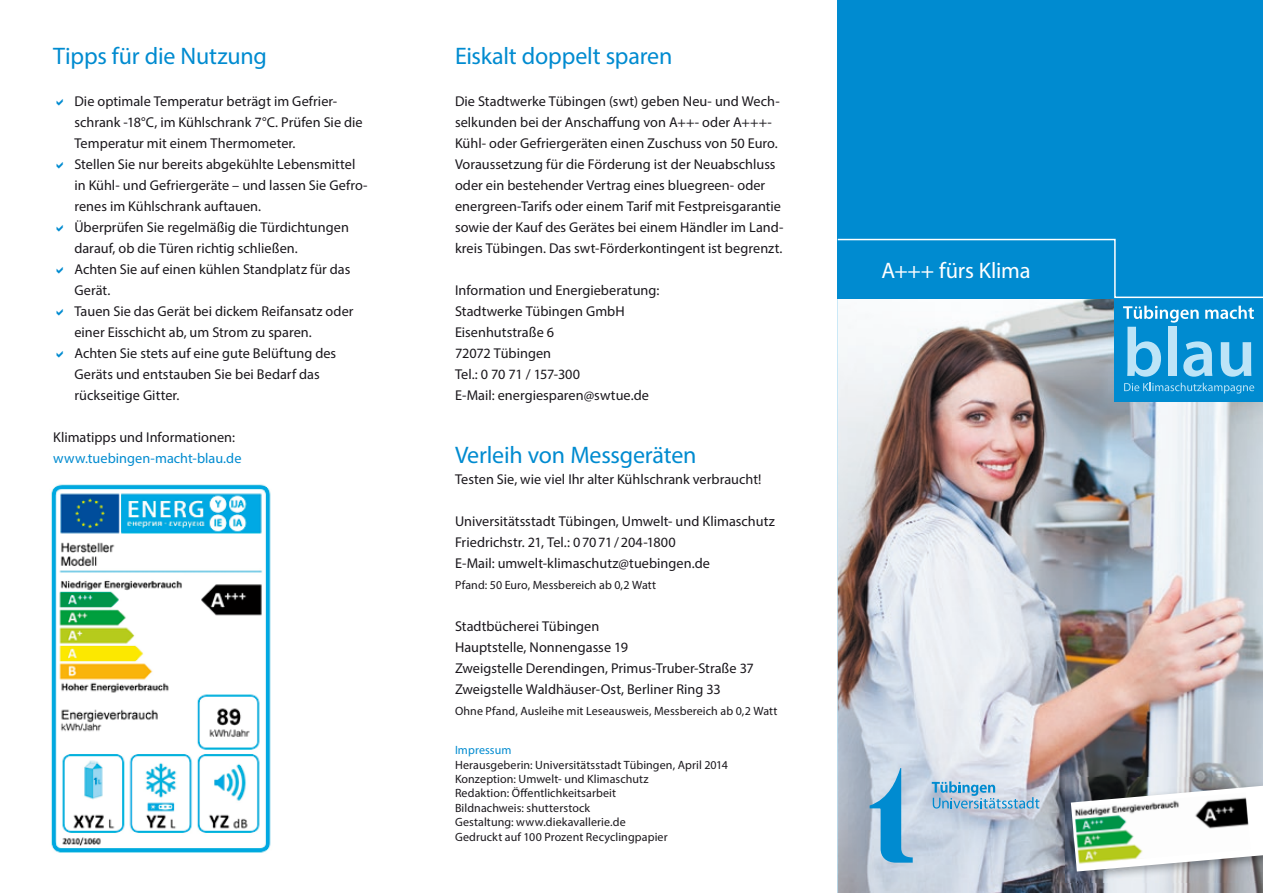
<style>
.page{position:relative;width:1263px;height:893px;background:#fff}
.page>*{position:absolute;margin:0;border:0;box-sizing:border-box;transform-origin:0 0}
.t1{font:24px "Myriad Pro";letter-spacing:-.01em;color:#008bd0}
.t2{font:22.5px "Myriad Pro";letter-spacing:-.01em;color:#fff}
.t3{font:14.25px/21px "Myriad Pro";letter-spacing:.005em;color:#1a171c}
.t4{font:14.25px "Myriad Pro";letter-spacing:.005em;color:#008bd0}
.t5{font:12px/14.4px "Myriad Pro";letter-spacing:.01em;color:#1a171c}
.t6{font:12px "Myriad Pro";letter-spacing:.005em;color:#008bd0}
</style>
<div class="page">
<img style="left:838px;top:299px;width:425px;height:594px">
<div style="left:838px;top:0;width:425px;height:298px;background:#008bd0"></div>
<svg style="left:932px;top:781px;width:107px;height:27px;background:#a0c2db"></svg>
<svg style="left:870px;top:768px;width:43px;height:95px;background:#79b7db"></svg>
<div style="left:1114px;top:298px;width:149px;height:103px;background:#008bd0"></div>
<svg style="left:1123px;top:306px;width:131px;height:71px"></svg>
<svg style="left:1124px;top:383px;width:130px;height:11px"></svg>
<svg style="left:837px;top:238px;width:426px;height:61px"></svg>
<img style="left:51px;top:484px;width:220px;height:369px">
<img style="left:1066px;top:777px;width:197px;height:105px">
<svg style="left:1071px;top:786px;width:192px;height:85px"></svg>
<img style="left:1074px;top:793px;width:176px;height:71px">
<h1 class="t1" style="left:53px;top:41px;width:215px">Tipps für die Nutzung</h1>
<p class="t3" style="left:74px;top:90px;width:295px">Die optimale Temperatur beträgt im Gefrier&shy;schrank -18°C, im Kühlschrank 7°C. Prüfen Sie die Temperatur mit einem Thermometer.<br>Stellen Sie nur bereits abgekühlte Lebensmittel in Kühl- und Gefriergeräte – und lassen Sie Gefro&shy;renes im Kühlschrank auftauen.<br>Überprüfen Sie regelmäßig die Türdichtungen darauf, ob die Türen richtig schließen.<br>Achten Sie auf einen kühlen Standplatz für das Gerät.<br>Tauen Sie das Gerät bei dickem Reifansatz oder einer Eisschicht ab, um Strom zu sparen.<br>Achten Sie stets auf eine gute Belüftung des Geräts und entstauben Sie bei Bedarf das rückseitige Gitter.</p>
<p class="t3" style="left:53px;top:426px;width:183px">Klimatipps und Informationen:</p>
<p class="t4" style="left:53px;top:449px;width:190px">www.tuebingen-macht-blau.de</p>
<h1 class="t1" style="left:455px;top:41px;width:219px">Eiskalt doppelt sparen</h1>
<p class="t3" style="left:455px;top:90px;width:330px">Die Stadtwerke Tübingen (swt) geben Neu- und Wech&shy;selkunden bei der Anschaffung von A++- oder A+++- Kühl- oder Gefriergeräten einen Zuschuss von 50 Euro.<br>Voraussetzung für die Förderung ist der Neuabschluss oder ein bestehender Vertrag eines bluegreen- oder energreen-Tarifs oder einem Tarif mit Festpreisgarantie sowie der Kauf des Gerätes bei einem Händler im Land&shy;kreis Tübingen. Das swt-Förderkontingent ist begrenzt.</p>
<p class="t3" style="left:455px;top:279px;width:206px">Information und Energieberatung:<br>Stadtwerke Tübingen GmbH<br>Eisenhutstraße 6<br>72072 Tübingen<br>Tel.: 0 70 71 / 157-300<br>E-Mail: energiesparen@swtue.de</p>
<h1 class="t1" style="left:455px;top:440px;width:243px">Verleih von Messgeräten</h1>
<p class="t3" style="left:455px;top:468px;width:308px">Testen Sie, wie viel Ihr alter Kühlschrank verbraucht!</p>
<p class="t3" style="left:455px;top:510px;width:321px">Universitätsstadt Tübingen, Umwelt- und Klimaschutz<br>Friedrichstr. 21, Tel.: 0 70 71 / 204-1800<br>E-Mail: umwelt-klimaschutz@tuebingen.de</p>
<p class="t5" style="left:455px;top:577px;width:203px">Pfand: 50 Euro, Messbereich ab 0,2 Watt</p>
<p class="t3" style="left:455px;top:615px;width:300px">Stadtbücherei Tübingen<br>Hauptstelle, Nonnengasse 19<br>Zweigstelle Derendingen, Primus-Truber-Straße 37<br>Zweigstelle Waldhäuser-Ost, Berliner Ring 33</p>
<p class="t5" style="left:455px;top:703px;width:324px">Ohne Pfand, Ausleihe mit Leseausweis, Messbereich ab 0,2 Watt</p>
<p class="t6" style="left:455px;top:743px;width:58px">Impressum</p>
<p class="t5" style="left:455px;top:757px;width:274px">Herausgeberin: Universitätsstadt Tübingen, April 2014<br>Konzeption: Umwelt- und Klimaschutz<br>Redaktion: Öffentlichkeitsarbeit<br>Bildnachweis: shutterstock<br>Gestaltung: www.diekavallerie.de<br>Gedruckt auf 100 Prozent Recyclingpapier</p>
<h2 class="t2" style="left:881px;top:257px;width:151px">A+++ fürs Klima</h2>
</div>
